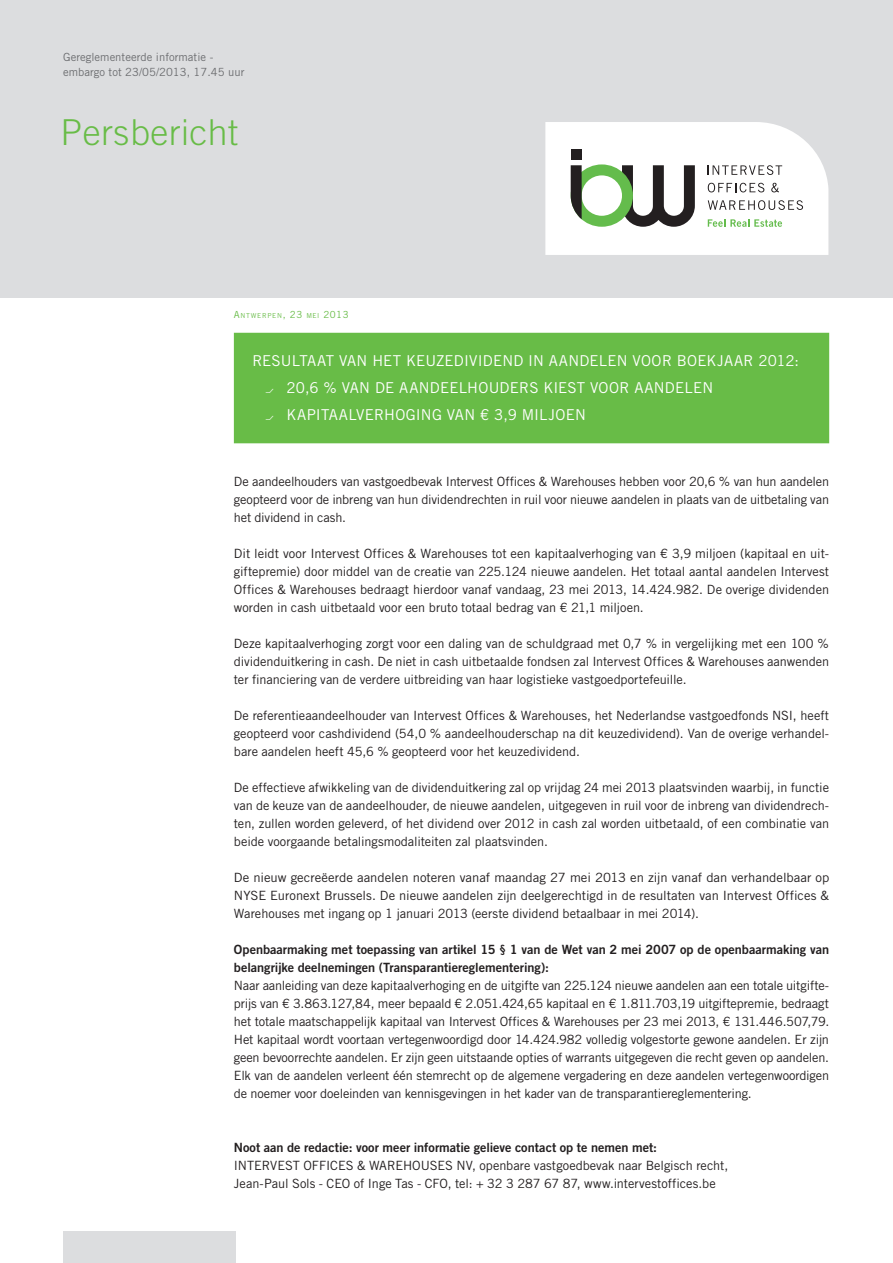
<style>
.page{position:relative;width:893px;height:1263px;background:#fff}
.page>*{position:absolute;margin:0;border:0;box-sizing:border-box;transform-origin:0 0}
.t1{font:300 35.7px "Trade Gothic LT Std";letter-spacing:.015em;color:#68bc47}
.t2{font:15px/27px "Trade Gothic LT Std";letter-spacing:.01em;color:#fff}
.t3{font:12.75px/18px "Trade Gothic LT Std";letter-spacing:-.005em;color:#231f20;text-align:justify}
.t4{font:12.75px/18px "Trade Gothic LT Std Bd 2";color:#231f20}
.t5{font:11.25px/15px "Trade Gothic LT Std";letter-spacing:.005em;color:#6c6d70}
.t6{font:6.9px "Trade Gothic LT Std";letter-spacing:.105em;color:#68bc47}
.s1{font-size:9.75px}
</style>
<div class="page">
<div style="left:0;top:0;width:893px;height:298px;background:#dcdddf"></div>
<svg style="left:545px;top:122px;width:283px;height:133px;background:#e4e8e3"></svg>
<div style="left:64px;top:1231px;width:172px;height:32px;background:#dcdddf"></div>
<div style="left:235px;top:333px;width:593px;height:110px;background:#68bc47"></div>
<p class="t5" style="left:63px;top:50px;width:183px">Gereglementeerde informatie - embargo tot 23/05/2013, 17.45 uur</p>
<h1 class="t1" style="left:61px;top:111px;width:179px">Persbericht</h1>
<p class="t6" style="left:234px;top:311px;width:116px"><span class="s1">A</span>NTWERPEN<span class="s1">, 23</span> MEI <span class="s1">2013</span></p>
<p class="t2" style="left:286px;top:347px;width:514px;text-indent:-34px">Resultaat van het keuzedividend in aandelen voor boekjaar 2012:<br>20,6 % van de aandeelhouders kiest voor aandelen<br>Kapitaalverhoging van € 3,9 miljoen</p>
<p class="t3" style="left:234px;top:472px;width:597px">De aandeelhouders van vastgoedbevak I ntervest Offices &amp; Warehouses hebben voor 20,6 % van hun aandelen geopteerd voor de inbreng van hun dividendrechten in ruil voor nieuwe aandelen in plaats van de uitbetaling van het dividend in cash.</p>
<p class="t3" style="left:234px;top:544px;width:597px">Dit leidt voor I ntervest Offices &amp; Warehouses tot een kapitaalverhoging van € 3,9 miljoen (kapitaal en uit&shy;giftepremie) door middel van de creatie van 225.124 nieuwe aandelen. Het totaal aantal aandelen I ntervest Offices &amp; Warehouses bedraagt hierdoor vanaf vandaag, 23 mei 2013, 14.424.982. De overige dividenden worden in cash uitbetaald voor een bruto totaal bedrag van € 21,1 miljoen.</p>
<p class="t3" style="left:234px;top:634px;width:597px">Deze kapitaalverhoging zorgt voor een daling van de schuldgraad met 0,7 % in vergelijking met een 100 % dividenduitkering in cash. De niet in cash uitbetaalde fondsen zal I ntervest Offices &amp; Warehouses aanwenden ter financiering van de verdere uitbreiding van haar logistieke vastgoedportefeuille.</p>
<p class="t3" style="left:234px;top:706px;width:597px">De referentieaandeelhouder van I ntervest Offices &amp; Warehouses, het N ederlandse vastgoedfonds NSI , heeft geopteerd voor cashdividend (54,0 % aandeelhouderschap na dit keuzedividend). Van de overige verhandel&shy;bare aandelen heeft 45,6 % geopteerd voor het keuzedividend.</p>
<p class="t3" style="left:234px;top:778px;width:597px">De effectieve afwikkeling van de dividenduitkering zal op vrijdag 24 mei 2013 plaatsvinden waarbij, in functie van de keuze van de aandeelhouder, de nieuwe aandelen, uitgegeven in ruil voor de inbreng van dividendrech&shy;ten, zullen worden geleverd, of het dividend over 2012 in cash zal worden uitbetaald, of een combinatie van beide voorgaande betalingsmodaliteiten zal plaatsvinden.</p>
<p class="t3" style="left:234px;top:868px;width:597px">De nieuw gecreëerde aandelen noteren vanaf maandag 27 mei 2013 en zijn vanaf dan verhandelbaar op NYSE Euronext B russels. De nieuwe aandelen zijn deelgerechtigd in de resultaten van I ntervest Offices &amp; Warehouses met ingang op 1 januari 2013 (eerste dividend betaalbaar in mei 2014).</p>
<p class="t4" style="left:234px;top:940px;width:597px">Openbaarmaking met toepassing van artikel 15 § 1 van de Wet van 2 mei 2007 op de openbaarmaking van belangrijke deelnemingen (Transparantiereglementering):</p>
<p class="t3" style="left:234px;top:976px;width:597px">Naar aanleiding van deze kapitaalverhoging en de uitgifte van 225.124 nieuwe aandelen aan een totale uitgifte&shy;prijs van € 3.863.127,84, meer bepaald € 2.051.424,65 kapitaal en € 1.811.703,19 uitgiftepremie, bedraagt het totale maatschappelijk kapitaal van I ntervest Offices &amp; Warehouses per 23 mei 2013, € 131.446.507,79.<br>H et kapitaal wordt voortaan vertegenwoordigd door 14.424.982 volledig volgestorte gewone aandelen. Er zijn geen bevoorrechte aandelen. Er zijn geen uitstaande opties of warrants uitgegeven die recht geven op aandelen.<br>Elk van de aandelen verleent één stemrecht op de algemene vergadering en deze aandelen vertegenwoordigen de noemer voor doeleinden van kennisgevingen in het kader van de transparantiereglementering.</p>
<p class="t4" style="left:234px;top:1138px;width:425px">Noot aan de redactie: voor meer informatie gelieve contact op te nemen met:</p>
<p class="t3" style="left:234px;top:1156px;width:8px">INTE</p>
<p class="t3" style="left:262px;top:1156px;width:17px">RVEST</p>
<p class="t3" style="left:303px;top:1156px;width:101px">OFFICES &amp; WAREHOUSES</p>
<p class="t3" style="left:234px;top:1156px;width:496px;text-indent:223px">NV, openbare vastgoedbevak naar Belgisch recht,<br>Jean-Paul Sols - CEO of I nge Tas - CFO, tel: + 32 3 287 67 87, www.intervestoffices.be</p>
</div>
